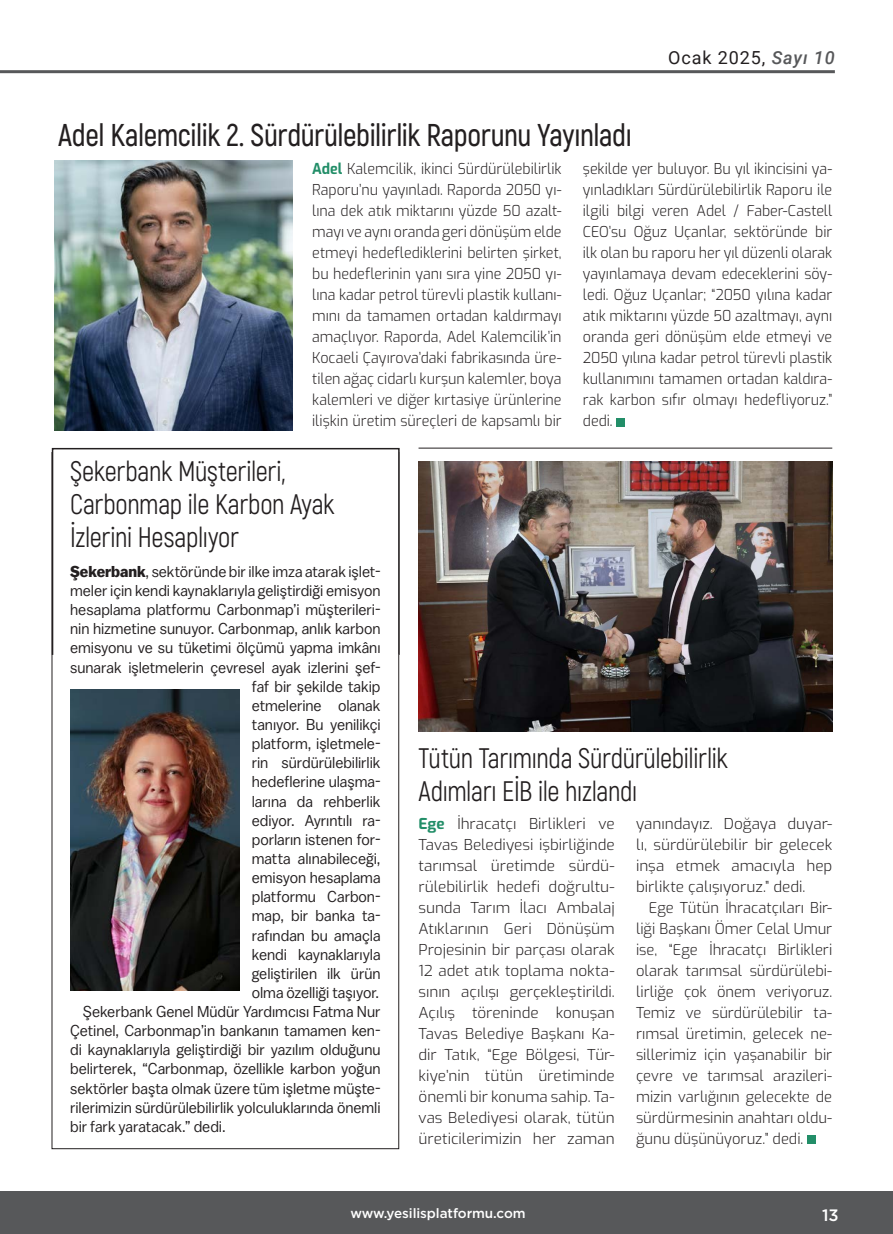
<style>
.page{position:relative;width:893px;height:1234px;background:#fff}
.page>*{position:absolute;margin:0;border:0;box-sizing:border-box;transform-origin:0 0}
.t1{font:600 31.5px "Akrobat";letter-spacing:-.015em;color:#231f20;scale:.95 1}
.t2{font:28.2px/33px "Akrobat";letter-spacing:-.015em;color:#231f20;scale:.95 1}
.t3{font:18px "Roboto";letter-spacing:.05em;color:#231f20}
.t4{font:500 16.5px "Gotham";color:#fff}
.t5{font:15.75px/19px "Balto";letter-spacing:-.005em;color:#231f20;text-align:right;scale:.96 1}
.t6{font:15.75px/19px "Balto";letter-spacing:-.005em;color:#231f20;text-align:justify;scale:.95 1}
.t7{font:300 15px/21px "Exo";color:#231f20;text-align:justify;scale:.95 1}
.t8{font:300 15px/21px "Exo";color:#231f20;text-align:justify}
.t9{font:500 13.5px "Gotham";letter-spacing:-.005em;color:#fff}
.s1{font-weight:500;font-style:italic;color:#57585a}
.s2{font-weight:700;color:#228e68}
.s3{font-weight:700}
</style>
<div class="page">
<hr style="left:0;top:70px;width:835px;height:3px;background:#57585a">
<div style="left:0;top:1191px;width:893px;height:42px;background:#57585a"></div>
<div style="left:52px;top:448px;width:348px;height:207px;border:2px solid #231f20"></div>
<hr style="left:419px;top:448px;width:413px;height:1px;background:#231f20">
<div style="left:807px;top:1134px;width:8px;height:9px;background:#228e68"></div>
<img style="left:419px;top:461px;width:413px;height:270px">
<div style="left:616px;top:417px;width:9px;height:9px;background:#228e68"></div>
<img style="left:54px;top:160px;width:239px;height:270px">
<img style="left:70px;top:689px;width:169px;height:301px">
<p class="t1" style="left:58px;top:116px;width:605px">Adel Kalemcilik 2. Sürdürülebilirlik Raporunu Yayınladı</p>
<p class="t3" style="left:668px;top:45px;width:168px">Ocak 2025, <span class="s1">Sayı 10</span></p>
<p class="t7" style="left:312px;top:157px;width:264px"><span class="s2">Adel</span> Kalemcilik, ikinci Sürdürülebilirlik Raporu’nu yayınladı. Raporda 2050 yı&shy;lına dek atık miktarını yüzde 50 azalt&shy;mayı ve aynı oranda geri dönüşüm elde etmeyi hedeflediklerini belirten şirket, bu hedeflerinin yanı sıra yine 2050 yı&shy;lına kadar petrol türevli plastik kullanı&shy;mını da tamamen ortadan kaldırmayı amaçlıyor. Raporda, Adel Kalemcilik’in Kocaeli Çayırova’daki fabrikasında üre&shy;tilen ağaç cidarlı kurşun kalemler, boya kalemleri ve diğer kırtasiye ürünlerine ilişkin üretim süreçleri de kapsamlı bir</p>
<p class="t7" style="left:583px;top:157px;width:264px">şekilde yer buluyor. Bu yıl ikincisini ya&shy;yınladıkları Sürdürülebilirlik Raporu ile ilgili bilgi veren Adel / Faber-Castell CEO’su Oğuz Uçanlar, sektöründe bir ilk olan bu raporu her yıl düzenli olarak yayınlamaya devam edeceklerini söy&shy;ledi. Oğuz Uçanlar; “2050 yılına kadar atık miktarını yüzde 50 azaltmayı, aynı oranda geri dönüşüm elde etmeyi ve 2050 yılına kadar petrol türevli plastik kullanımını tamamen ortadan kaldıra&shy;rak karbon sıfır olmayı hedefliyoruz.” dedi.</p>
<p class="t2" style="left:70px;top:455px;width:280px">Şekerbank Müşterileri,<br>Carbonmap ile Karbon Ayak<br>İzlerini Hesaplıyor</p>
<p class="t5" style="left:70px;top:561px;width:325px"><span class="s3">Şekerbank</span>, sektöründe bir ilke imza atarak işlet&shy;meler için kendi kaynaklarıyla geliştirdiği emisyon hesaplama platformu Carbonmap’i müşterileri&shy;nin hizmetine sunuyor. Carbonmap, anlık karbon emisyonu ve su tüketimi ölçümü yapma imkânı sunarak işletmelerin çevresel ayak izlerini şef&shy;faf bir şekilde takip<br>etmelerine olanak<br>tanıyor. Bu yenilikçi<br>platform, işletmele-<br>rin sürdürülebilirlik<br>hedeflerine ulaşma-<br>larına da rehberlik<br>ediyor. Ayrıntılı ra-<br>porların istenen for-<br>matta alınabileceği,<br>emisyon hesaplama<br>platformu Carbon-<br>map, bir banka ta-<br>rafından bu amaçla<br>kendi kaynaklarıyla<br>geliştirilen ilk ürün<br>olma özelliği taşıyor.</p>
<p class="t6" style="left:70px;top:1001px;width:328px;text-indent:13px">Şekerbank Genel Müdür Yardımcısı Fatma Nur Çetinel, Carbonmap’in bankanın tamamen ken&shy;di kaynaklarıyla geliştirdiği bir yazılım olduğunu belirterek, “Carbonmap, özellikle karbon yoğun sektörler başta olmak üzere tüm işletme müşte&shy;rilerimizin sürdürülebilirlik yolculuklarında önemli bir fark yaratacak.” dedi.</p>
<p class="t2" style="left:419px;top:741px;width:327px">Tütün Tarımında Sürdürülebilirlik<br>Adımları EİB ile hızlandı</p>
<p class="t8" style="left:419px;top:811px;width:198px"><span class="s2">Ege</span> İhracatçı Birlikleri ve Tavas Belediyesi işbirliğinde tarımsal üretimde sürdü&shy;rülebilirlik hedefi doğrultu&shy;sunda Tarım İlacı Ambalaj Atıklarının Geri Dönüşüm Projesinin bir parçası olarak 12 adet atık toplama nokta&shy;sının açılışı gerçekleştirildi.<br>Açılış töreninde konuşan Tavas Belediye Başkanı Ka&shy;dir Tatık, “Ege Bölgesi, Tür&shy;kiye’nin tütün üretiminde önemli bir konuma sahip. Ta&shy;vas Belediyesi olarak, tütün üreticilerimizin her zaman</p>
<p class="t8" style="left:636px;top:811px;width:198px">yanındayız. Doğaya duyar&shy;lı, sürdürülebilir bir gelecek inşa etmek amacıyla hep birlikte çalışıyoruz.” dedi.</p>
<p class="t8" style="left:636px;top:895px;width:198px;text-indent:13px">Ege Tütün İhracatçıları Bir&shy;liği Başkanı Ömer Celal Umur ise, “Ege İhracatçı Birlikleri olarak tarımsal sürdürülebi&shy;lirliğe çok önem veriyoruz.<br>Temiz ve sürdürülebilir ta&shy;rımsal üretimin, gelecek ne&shy;sillerimiz için yaşanabilir bir çevre ve tarımsal arazileri&shy;mizin varlığının gelecekte de sürdürmesinin anahtarı oldu&shy;ğunu düşünüyoruz.” dedi.</p>
<p class="t9" style="left:350px;top:1204px;width:177px">www.yesilisplatformu.com</p>
<p class="t4" style="left:822px;top:1203px;width:18px">13</p>
</div>
